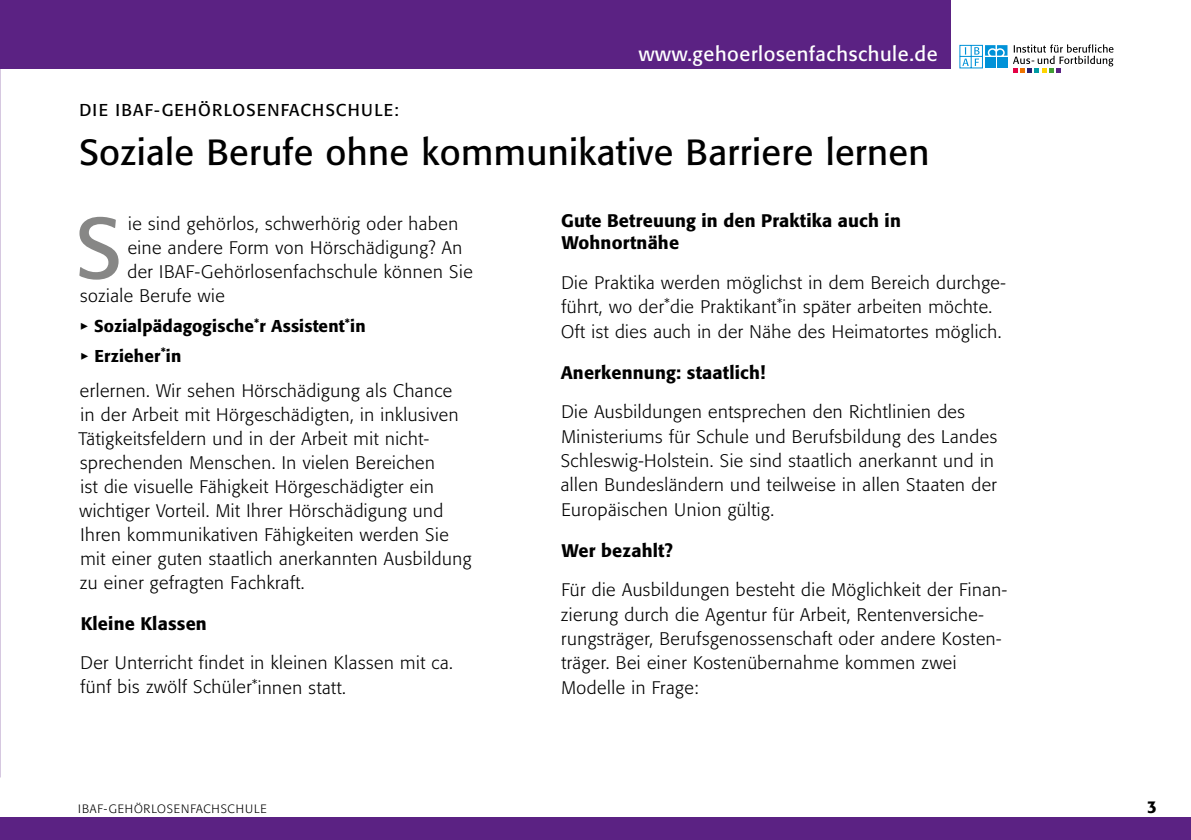
<style>
.page{position:relative;width:1191px;height:840px;background:#fff}
.page>*{position:absolute;margin:0;border:0;box-sizing:border-box;transform-origin:0 0}
.t1{font:85.4px "Formata";color:#878786}
.t2{font:36px "Formata";letter-spacing:.01em;color:#000}
.t3{font:20px "Formata";letter-spacing:.03em;color:#fff}
.t4{font:300 18px/24.2px "Formata";letter-spacing:.03em;color:#000}
.t5{font:500 18px/22.2px "Formata";letter-spacing:.01em;color:#000}
.t6{font:500 17px/29.6px "Formata";letter-spacing:.01em;color:#000}
.t7{font:17px "Formata";letter-spacing:.07em;color:#000}
.t8{font:300 12px "Formata";letter-spacing:.07em;color:#000}
.s1{font-family:"Dingbests";font-weight:400;font-size:14px}
</style>
<div class="page">
<div style="left:0;top:816px;width:1191px;height:23px;background:#5b2283"></div>
<div style="left:0;top:0;width:950px;height:68px;background:#5b2283"></div>
<svg style="left:959px;top:45px;width:48px;height:23px"></svg>
<svg style="left:1013px;top:44px;width:100px;height:28px"></svg>
<img style="left:0;top:103px;width:1px;height:589px">
<p class="t3" style="left:639px;top:42px;width:300px">www.gehoerlosenfachschule.de</p>
<p class="t7" style="left:79px;top:99px;width:321px">DIE IBAF-GEHÖRLOSENFACHSCHULE:</p>
<h2 class="t2" style="left:79px;top:131px;width:851px">Soziale Berufe ohne kommunikative Barriere lernen</h2>
<h1 class="t1" style="left:76px;top:196px;width:48px">S</h1>
<p class="t4" style="left:128px;top:212px;width:331px">ie sind gehörlos, schwerhörig oder haben</p>
<p class="t4" style="left:128px;top:236px;width:336px">eine andere Form von Hörschädigung? An</p>
<p class="t4" style="left:127px;top:260px;width:347px">der IBAF-Gehörlosenfachschule können Sie</p>
<p class="t4" style="left:80px;top:284px;width:146px">soziale Berufe wie</p>
<p class="t6" style="left:80px;top:311px;width:287px"><span class="s1">&gt;</span> Sozialpädagogische<sup>*</sup>r Assistent<sup>*</sup>in <span class="s1">&gt;</span> Erzieher<sup>*</sup>in</p>
<p class="t4" style="left:79px;top:379px;width:394px">erlernen. Wir sehen Hörschädigung als Chance<br>in der Arbeit mit Hörgeschädigten, in inklusiven Tätigkeitsfeldern und in der Arbeit mit nicht&shy;sprechenden Menschen. In vielen Bereichen<br>ist die visuelle Fähigkeit Hörgeschädigter ein wichtiger Vorteil. Mit Ihrer Hörschädigung und Ihren kommunikativen Fähigkeiten werden Sie mit einer guten staatlich anerkannten Ausbildung zu einer gefragten Fachkraft.</p>
<p class="t5" style="left:81px;top:612px;width:128px">Kleine Klassen</p>
<p class="t4" style="left:80px;top:651px;width:374px">Der Unterricht findet in kleinen Klassen mit ca. fünf bis zwölf Schüler<sup>*</sup>innen statt.</p>
<p class="t5" style="left:561px;top:209px;width:341px">Gute Betreuung in den Praktika auch in<br>Wohnortnähe</p>
<p class="t4" style="left:561px;top:271px;width:446px">Die Praktika werden möglichst in dem Bereich durchge&shy;führt, wo der<sup>*</sup>die Praktikant<sup>*</sup>in später arbeiten möchte.<br>Oft ist dies auch in der Nähe des Heimatortes möglich.</p>
<p class="t5" style="left:561px;top:361px;width:206px">Anerkennung: staatlich!</p>
<p class="t4" style="left:561px;top:400px;width:438px">Die Ausbildungen entsprechen den Richtlinien des Ministeriums für Schule und Berufsbildung des Landes Schleswig-Holstein. Sie sind staatlich anerkannt und in allen Bundesländern und teilweise in allen Staaten der Europäischen Union gültig.</p>
<p class="t5" style="left:562px;top:538px;width:113px">Wer bezahlt?</p>
<p class="t4" style="left:561px;top:577px;width:448px">Für die Ausbildungen besteht die Möglichkeit der Finan&shy;zierung durch die Agentur für Arbeit, Rentenversiche&shy;rungsträger, Berufsgenossenschaft oder andere Kosten&shy;träger. Bei einer Kostenübernahme kommen zwei Modelle in Frage:</p>
<p class="t8" style="left:78px;top:801px;width:190px">IBAF-GEHÖRLOSENFACHSCHULE</p>
<p class="t6" style="left:1147px;top:791px;width:11px">3</p>
</div>
